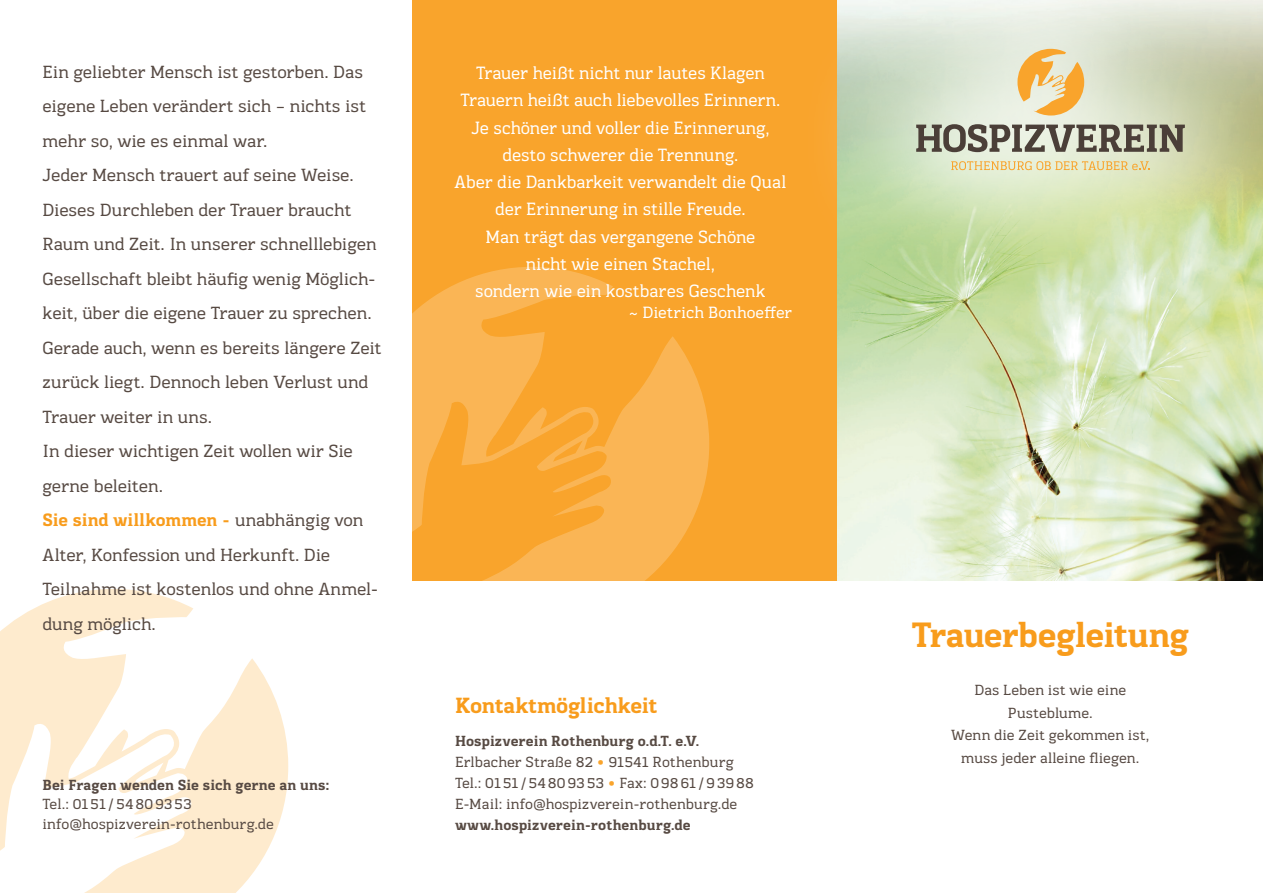
<style>
.page{position:relative;width:1263px;height:893px;background:#fff}
.page>*{position:absolute;margin:0;border:0;box-sizing:border-box;transform-origin:0 0}
.t1{font:700 36px "Kondolar";letter-spacing:-.025em;color:#f89c1c}
.t2{font:700 22.5px "Kondolar";letter-spacing:-.01em;color:#f89c1c}
.t3{font:700 18.3px "Kondolar";color:#f89c1c}
.t4{font:18.15px/27.3px "Kondolar";letter-spacing:-.005em;color:#fff;text-align:center}
.t5{font:18px/34.5px "Kondolar";letter-spacing:-.005em;color:#574a43}
.t6{font:16.65px "Kondolar";color:#fff}
.t7{font:15px/21px "Kondolar";letter-spacing:.005em;color:#574a43}
.t8{font:700 15px "Kondolar";letter-spacing:.005em;color:#574a43}
.s1{font-weight:400;font-size:18px;color:#574a43}
.s2{font-weight:700}
.s3{color:#f9a42c}
</style>
<div class="page">
<div style="left:412px;top:0;width:426px;height:580px;background:#f9a42c"></div>
<img style="left:838px;top:292px;width:425px;height:288px">
<div style="left:798px;top:0;width:465px;height:292px;background:#fff;opacity:.75"></div>
<svg style="left:951px;top:161px;width:199px;height:9px;background:#ead59e"></svg>
<svg style="left:916px;top:124px;width:269px;height:28px;background:#939083"></svg>
<svg style="left:1017px;top:49px;width:67px;height:67px;background:#efca8a"></svg>
<svg style="left:412px;top:267px;width:297px;height:313px"></svg>
<svg style="left:0;top:589px;width:288px;height:304px"></svg>
<p class="t5" style="left:43px;top:54px;width:341px">Ein geliebter Mensch ist gestorben. Das eigene Leben verändert sich – nichts ist mehr so, wie es einmal war.<br>Jeder Mensch trauert auf seine Weise.<br>Dieses Durchleben der Trauer braucht Raum und Zeit. In unserer schnelllebigen Gesellschaft bleibt häufig wenig Möglich&shy;keit, über die eigene Trauer zu sprechen.<br>Gerade auch, wenn es bereits längere Zeit zurück liegt. Dennoch leben Verlust und Trauer weiter in uns.<br>In dieser wichtigen Zeit wollen wir Sie gerne beleiten.</p>
<p class="t3" style="left:43px;top:508px;width:322px">Sie sind willkommen - <span class="s1">unabhängig von</span></p>
<p class="t5" style="left:43px;top:537px;width:337px">Alter, Konfession und Herkunft. Die<br>Teilnahme ist kostenlos und ohne Anmel&shy;dung möglich.</p>
<p class="t8" style="left:43px;top:775px;width:289px">Bei Fragen wenden Sie sich gerne an uns:</p>
<p class="t7" style="left:43px;top:795px;width:233px;line-height:19.5px">Tel.: 0151 /54809353 info@hospizverein-rothenburg.de</p>
<p class="t4" style="left:455px;top:59px;width:333px">Trauer heißt nicht nur lautes Klagen Trauern heißt auch liebevolles Erinnern.<br>Je schöner und voller die Erinnerung, desto schwerer die Trennung.<br>Aber die Dankbarkeit verwandelt die Qual der Erinnerung in stille Freude.<br>Man trägt das vergangene Schöne<br>nicht wie einen Stachel,<br>sondern wie ein kostbares Geschenk</p>
<p class="t6" style="left:628px;top:302px;width:165px">~ Dietrich Bonhoeffer</p>
<p class="t2" style="left:455px;top:691px;width:204px">Kontaktmöglichkeit</p>
<p class="t7" style="left:455px;top:730px;width:300px"><span class="s2">Hospizverein Rothenburg o.d.T. e.V.<br></span>Erlbacher Straße 82 <span class="s3">•</span> 91541 Rothenburg Tel.: 0151/54809353 <span class="s3">•</span> Fax: 09861/93988<br>E-Mail: info@hospizverein-rothenburg.de</p>
<p class="t8" style="left:455px;top:815px;width:237px">www.hospizverein-rothenburg.de</p>
<h1 class="t1" style="left:912px;top:611px;width:279px">Trauerbegleitung</h1>
<p class="t7" style="left:951px;top:679px;width:200px;line-height:22.5px;text-align:center">Das Leben ist wie eine<br>Pusteblume.<br>Wenn die Zeit gekommen ist, muss jeder alleine fliegen.</p>
</div>
